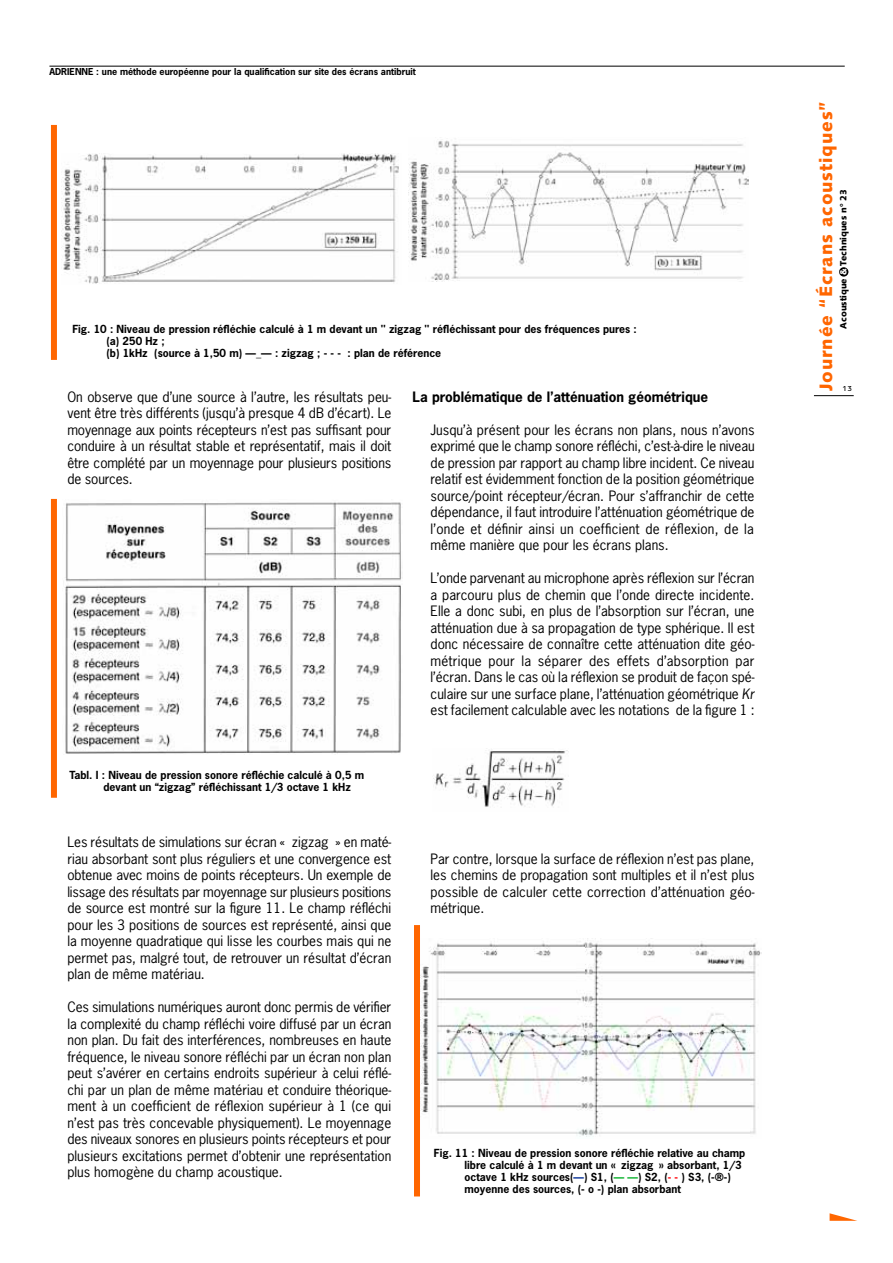
<style>
.page{position:relative;width:893px;height:1263px;background:#fff}
.page>*{position:absolute;margin:0;border:0;box-sizing:border-box;transform-origin:0 0}
.t1{font:900 18px "Syntax";letter-spacing:.05em;color:#f60}
.t2{font:13.5px/16.5px "News Gothic";color:#000;text-align:justify}
.t3{font:700 13.5px "News Gothic";color:#000}
.t4{font:700 10.5px/12px "News Gothic";color:#000}
.t5{font:700 9px "News Gothic";color:#000}
.t6{font:900 9px "Syntax";color:#000}
.t7{font:6.9px "OCRB";color:#000;scale:1.08 1}
.s1{font-style:italic}
.s2{color:#002c96}
.s3{color:#00af25}
.s4{color:#ff0007}
.s5{color:#fff}
</style>
<div class="page">
<img style="left:433px;top:749px;width:135px;height:58px">
<hr style="left:49px;top:66px;width:795px;height:1px;background:#000">
<hr style="left:813px;top:395px;width:40px;height:1px;background:#000">
<div style="left:839px;top:267px;width:9px;height:10px;background:#000;border-radius:50%"></div>
<svg style="left:829px;top:1213px;width:28px;height:8px"></svg>
<img style="left:61px;top:154px;width:338px;height:130px">
<img style="left:408px;top:140px;width:340px;height:142px">
<div style="left:51px;top:125px;width:6px;height:235px;background:#f60"></div>
<img style="left:65px;top:502px;width:336px;height:252px">
<div style="left:51px;top:499px;width:6px;height:299px;background:#f60"></div>
<img style="left:420px;top:938px;width:341px;height:199px">
<div style="left:414px;top:925px;width:6px;height:271px;background:#f60"></div>
<p class="t5" style="left:49px;top:68px;width:368px">ADRIENNE : une méthode européenne pour la qualification sur site des écrans antibruit</p>
<p class="t4" style="left:106px;top:324px;width:532px;text-indent:-34px">Fig. 10 : Niveau de pression réfléchie calculé à 1 m devant un " zigzag " réfléchissant pour des fréquences pures : (a) 250 Hz ;<br>(b) 1kHz (source à 1,50 m) —_— : zigzag ; - - - : plan de référence</p>
<p class="t2" style="left:67px;top:390px;width:325px">On observe que d’une source à l’autre, les résultats peu&shy;vent être très différents (jusqu’à presque 4 dB d’écart). Le moyennage aux points récepteurs n’est pas suffisant pour conduire à un résultat stable et représentatif, mais il doit être complété par un moyennage pour plusieurs positions de sources.</p>
<p class="t4" style="left:103px;top:770px;width:262px;text-indent:-34px">Tabl. I : Niveau de pression sonore réfléchie calculé à 0,5 m devant un “zigzag” réfléchissant 1/3 octave 1 kHz</p>
<p class="t2" style="left:67px;top:835px;width:325px">Les résultats de simulations sur écran « zigzag » en maté&shy;riau absorbant sont plus réguliers et une convergence est obtenue avec moins de points récepteurs. Un exemple de lissage des résultats par moyennage sur plusieurs positions de source est montré sur la figure 11. Le champ réfléchi pour les 3 positions de sources est représenté, ainsi que la moyenne quadratique qui lisse les courbes mais qui ne permet pas, malgré tout, de retrouver un résultat d’écran plan de même matériau.</p>
<p class="t2" style="left:67px;top:1000px;width:325px">Ces simulations numériques auront donc permis de vérifier la complexité du champ réfléchi voire diffusé par un écran non plan. Du fait des interférences, nombreuses en haute fréquence, le niveau sonore réfléchi par un écran non plan peut s’avérer en certains endroits supérieur à celui réflé&shy;chi par un plan de même matériau et conduire théorique&shy;ment à un coefficient de réflexion supérieur à 1 (ce qui n’est pas très concevable physiquement). Le moyennage des niveaux sonores en plusieurs points récepteurs et pour plusieurs excitations permet d’obtenir une représentation plus homogène du champ acoustique.</p>
<p class="t3" style="left:412px;top:391px;width:297px">La problématique de l’atténuation géométrique</p>
<p class="t2" style="left:430px;top:423px;width:325px">Jusqu’à présent pour les écrans non plans, nous n’avons exprimé que le champ sonore réfléchi, c’est-à-dire le niveau de pression par rapport au champ libre incident. Ce niveau relatif est évidemment fonction de la position géométrique source/point récepteur/écran. Pour s’affranchir de cette dépendance, il faut introduire l’atténuation géométrique de l’onde et définir ainsi un coefficient de réflexion, de la même manière que pour les écrans plans.</p>
<p class="t2" style="left:430px;top:571px;width:325px">L’onde parvenant au microphone après réflexion sur l’écran a parcouru plus de chemin que l’onde directe incidente.<br>Elle a donc subi, en plus de l’absorption sur l’écran, une atténuation due à sa propagation de type sphérique. Il est donc nécessaire de connaître cette atténuation dite géo&shy;métrique pour la séparer des effets d’absorption par l’écran. Dans le cas où la réflexion se produit de façon spé&shy;culaire sur une surface plane, l’atténuation géométrique <span class="s1">Kr </span>est facilement calculable avec les notations de la figure 1 :</p>
<p class="t2" style="left:430px;top:852px;width:325px">Par contre, lorsque la surface de réflexion n’est pas plane, les chemins de propagation sont multiples et il n’est plus possible de calculer cette correction d’atténuation géo&shy;métrique.</p>
<p class="t4" style="left:464px;top:1148px;width:282px;text-indent:-31px">Fig. 11 : Niveau de pression sonore réfléchie relative au champ libre calculé à 1 m devant un « zigzag » absorbant, 1/3 octave 1 kHz sources(<span class="s2">—</span>) S1, (<span class="s3">— —</span>) S2, (<span class="s4">- -</span> ) S3, (-®-) moyenne des sources, (- o -) plan absorbant</p>
<h1 class="t1" style="left:818px;top:391px;width:291px;rotate:-90deg">Journée “Écrans acoustiques”</h1>
<p class="t6" style="left:839px;top:329px;width:141px;rotate:-90deg">Acoustique <span class="s5">&amp;</span> Techniques n° 23</p>
<p class="t7" style="left:842px;top:386px;width:11px">13</p>
</div>
